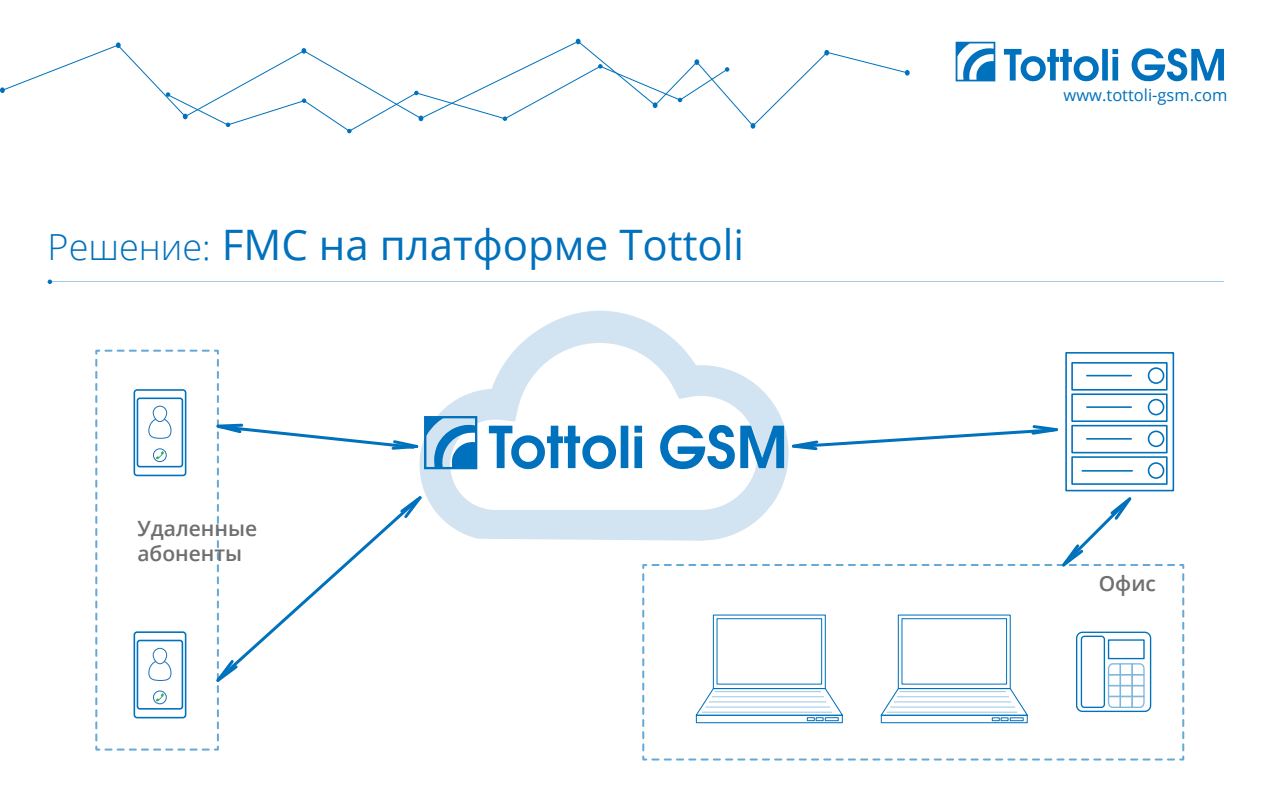
<style>
.page{position:relative;width:1276px;height:808px;background:#fff}
.page>*{position:absolute;margin:0;border:0;box-sizing:border-box;transform-origin:0 0}
.t1{font:42px "Open Sans";color:#0071bc}
.t2{font:600 21px/25.3px "Open Sans";color:#706f6f}
.t3{font:16.5px "Open Sans";color:#0071bc}
.s1{font-weight:300;font-size:36px}
</style>
<div class="page">
<svg style="left:1131px;top:48px;width:93px;height:34px"></svg>
<svg style="left:955px;top:42px;width:40px;height:39px"></svg>
<svg style="left:1004px;top:49px;width:114px;height:33px"></svg>
<svg style="left:0;top:39px;width:909px;height:94px"></svg>
<svg style="left:48px;top:279px;width:4px;height:5px"></svg>
<svg style="left:477px;top:311px;width:311px;height:229px"></svg>
<svg style="left:660px;top:425px;width:124px;height:45px"></svg>
<svg style="left:634px;top:426px;width:8px;height:42px"></svg>
<svg style="left:489px;top:426px;width:139px;height:44px"></svg>
<svg style="left:95px;top:350px;width:382px;height:400px"></svg>
<div style="left:1071px;top:362px;width:96px;height:29px;border:2px solid #0071bc"></div>
<div style="left:1071px;top:393px;width:96px;height:29px;border:2px solid #0071bc"></div>
<div style="left:1071px;top:425px;width:96px;height:28px;border:2px solid #0071bc"></div>
<div style="left:1071px;top:456px;width:96px;height:29px;border:2px solid #0071bc"></div>
<div style="left:1147px;top:367px;width:17px;height:17px;border:2px solid #0071bc;border-radius:50%"></div>
<div style="left:1147px;top:399px;width:17px;height:16px;border:2px solid #0071bc;border-radius:50%"></div>
<div style="left:1147px;top:430px;width:17px;height:17px;border:2px solid #0071bc;border-radius:50%"></div>
<div style="left:1147px;top:462px;width:17px;height:17px;border:2px solid #0071bc;border-radius:50%"></div>
<hr style="left:1086px;top:375px;width:45px;height:1px;background:#0071bc">
<hr style="left:1086px;top:406px;width:45px;height:2px;background:#0071bc">
<hr style="left:1086px;top:438px;width:45px;height:2px;background:#0071bc">
<hr style="left:1082px;top:470px;width:50px;height:2px;background:#0071bc">
<svg style="left:792px;top:425px;width:266px;height:26px"></svg>
<svg style="left:642px;top:495px;width:542px;height:265px"></svg>
<div style="left:1065px;top:352px;width:109px;height:139px;border:2px solid #0071bc"></div>
<p class="t1" style="left:48px;top:216px;width:698px"><span class="s1">Решение:</span> FMC на платформе Tottoli</p>
<p class="t2" style="left:137px;top:515px;width:121px">Удаленные абоненты</p>
<p class="t3" style="left:1063px;top:84px;width:165px">www.tottoli-gsm.com</p>
<p class="t2" style="left:1098px;top:570px;width:59px">Офис</p>
</div>
